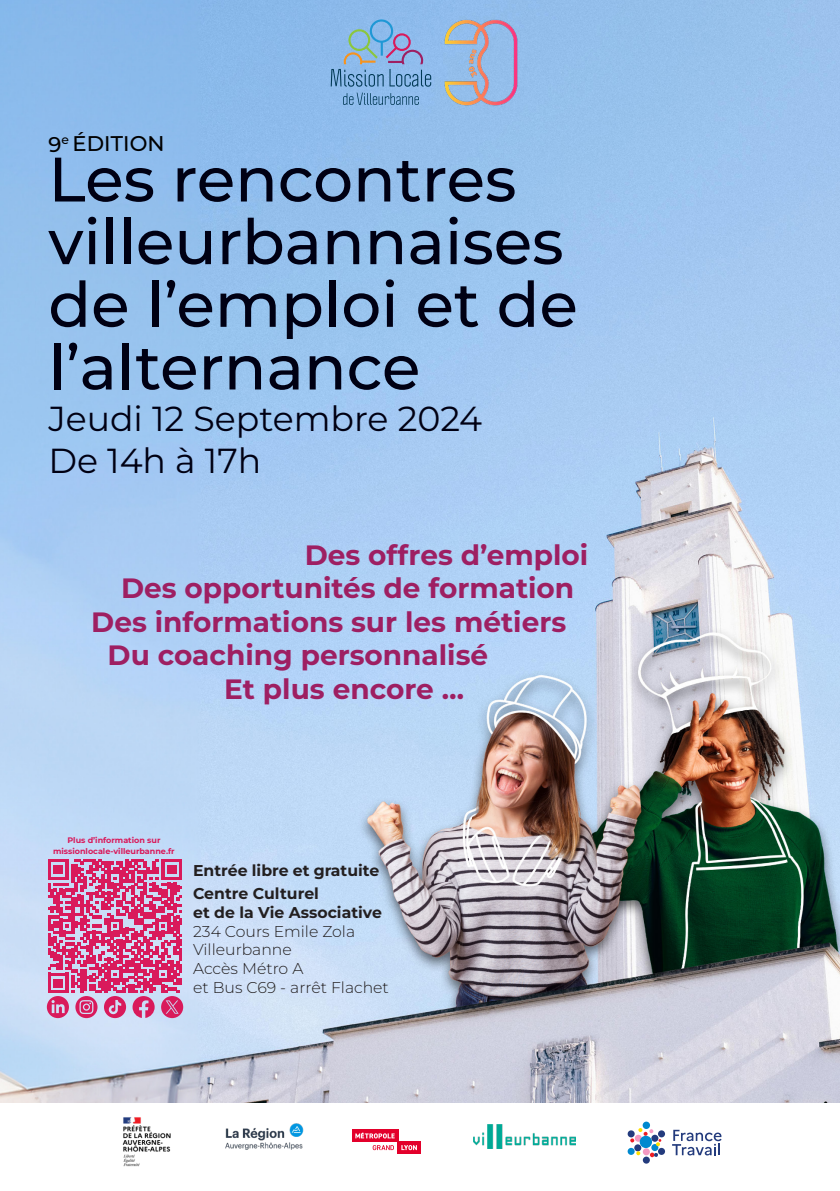
<style>
.page{position:relative;width:840px;height:1191px;background:#fff}
.page>*{position:absolute;margin:0;border:0;box-sizing:border-box;transform-origin:0 0}
.t1{font:500 62.6px/62.6px "Montserrat";color:#000013}
.t2{font:34.6px "Montserrat";color:#000013}
.t3{font:700 28px "Montserrat";color:#9e1f62}
.t4{font:500 21.2px "Montserrat";letter-spacing:-.01em;color:#000}
.t5{font:300 15.6px "Montserrat";color:#231f20}
.t6{font:700 15.6px "Montserrat";color:#231f20}
.t7{font:700 8px "Montserrat";color:#d91a5b}
</style>
<div class="page">
<img style="left:0;top:0;width:839px;height:1103px">
<img style="left:225px;top:1123px;width:79px;height:27px">
<img style="left:473px;top:1124px;width:101px;height:24px">
<div style="left:351px;top:1129px;width:47px;height:13px;background:#e3002b"></div>
<div style="left:397px;top:1141px;width:23px;height:12px;background:#e3002b"></div>
<svg style="left:372px;top:1145px;width:22px;height:5px"></svg>
<svg style="left:355px;top:1132px;width:39px;height:6px"></svg>
<svg style="left:401px;top:1145px;width:15px;height:5px"></svg>
<img style="left:122px;top:1117px;width:49px;height:50px">
<div style="left:657px;top:1147px;width:7px;height:8px;background:#233b7d;border-radius:50%"></div>
<svg style="left:642px;top:1156px;width:7px;height:7px"></svg>
<div style="left:657px;top:1130px;width:7px;height:7px;background:#233b7d;border-radius:50%"></div>
<svg style="left:629px;top:1127px;width:32px;height:30px"></svg>
<div style="left:642px;top:1121px;width:7px;height:8px;background:#0089cf;border-radius:50%"></div>
<svg style="left:627px;top:1147px;width:7px;height:7px"></svg>
<div style="left:639px;top:1135px;width:12px;height:13px;background:#0089cf;border-radius:50%"></div>
<svg style="left:672px;top:1129px;width:49px;height:26px"></svg>
<img style="left:438px;top:19px;width:85px;height:86px">
<svg style="left:47px;top:859px;width:136px;height:159px;background:#d36698"></svg>
<svg style="left:330px;top:19px;width:101px;height:68px;background:#85acd6"></svg>
<svg style="left:343px;top:93px;width:75px;height:12px"></svg>
<svg style="left:62px;top:138px;width:7px;height:6px"></svg>
<p class="t4" style="left:48px;top:130px;width:15px">9</p>
<p class="t4" style="left:72px;top:129px;width:94px">ÉDITION</p>
<p class="t1" style="left:48px;top:146px;width:516px">Les rencontres villeurbannaises</p>
<p class="t1" style="left:48px;top:272px;width:530px">de l’emploi et de l’alternance</p>
<p class="t2" style="left:48px;top:396px;width:435px">Jeudi 12 Septembre 2024</p>
<p class="t2" style="left:48px;top:437px;width:214px">De 14h à 17h</p>
<p class="t3" style="left:304px;top:536px;width:285px">Des offres d’emploi</p>
<p class="t3" style="left:121px;top:569px;width:454px">Des opportunités de formation</p>
<p class="t3" style="left:91px;top:603px;width:476px">Des informations sur les métiers</p>
<p class="t3" style="left:107px;top:637px;width:382px">Du coaching personnalisé</p>
<p class="t3" style="left:224px;top:670px;width:241px">Et plus encore …</p>
<p class="t7" style="left:67px;top:834px;width:94px">Plus d’information sur</p>
<p class="t7" style="left:53px;top:845px;width:123px">missionlocale-villeurbanne.fr</p>
<p class="t6" style="left:193px;top:860px;width:188px">Entrée libre et gratuite</p>
<p class="t6" style="left:193px;top:883px;width:127px">Centre Culturel</p>
<p class="t6" style="left:193px;top:901px;width:190px">et de la Vie Associative</p>
<p class="t5" style="left:193px;top:920px;width:163px">234 Cours Emile Zola</p>
<p class="t5" style="left:193px;top:939px;width:100px">Villeurbanne</p>
<p class="t5" style="left:193px;top:958px;width:112px">Accès Métro A</p>
<p class="t5" style="left:193px;top:977px;width:197px">et Bus C69 - arrêt Flachet</p>
</div>
